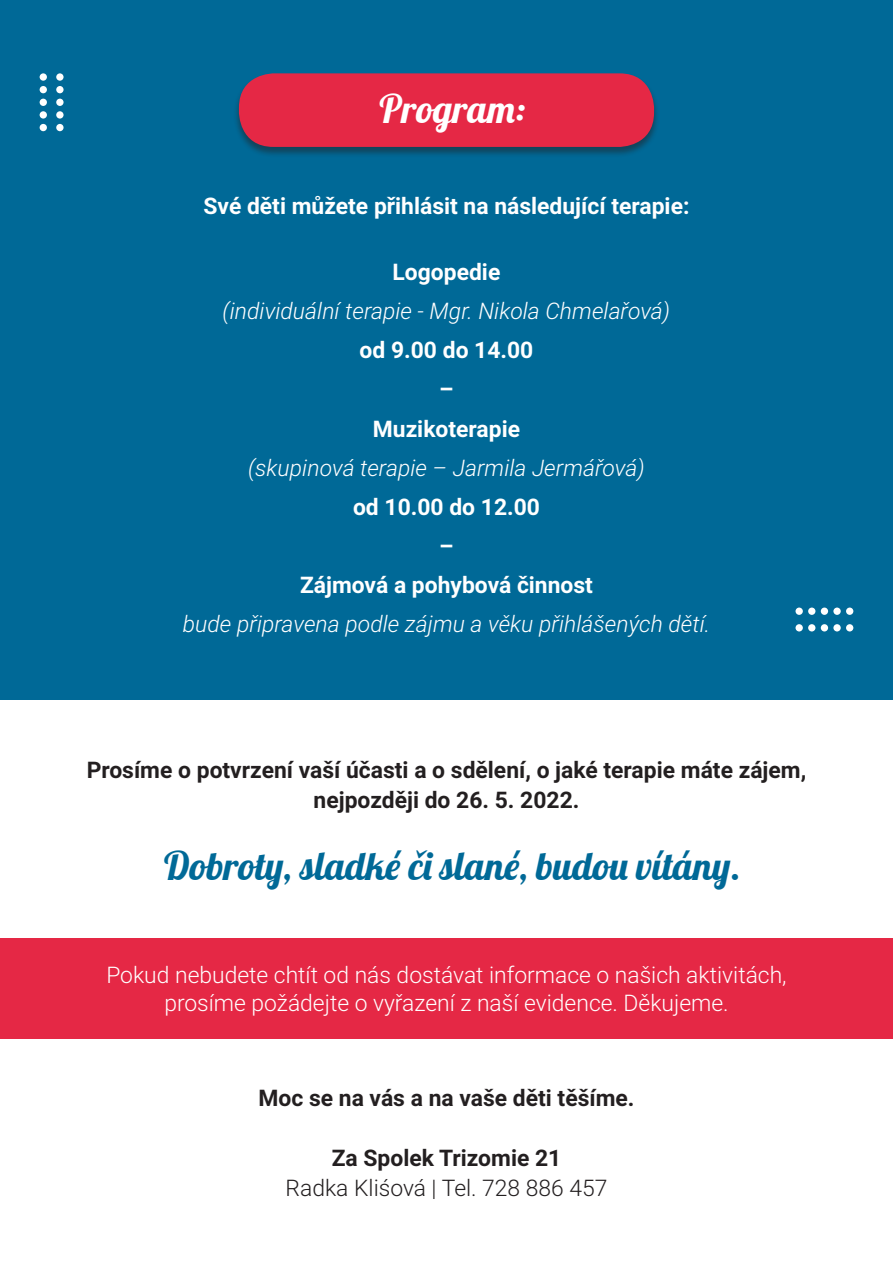
<style>
.page{position:relative;width:893px;height:1263px;background:#fff}
.page>*{position:absolute;margin:0;border:0;box-sizing:border-box;transform-origin:0 0}
.t1{font:38.7px "Lobster";color:#006997}
.t2{font:38.7px "Lobster";color:#fff}
.t3{font:700 22.8px/29.8px "Roboto";color:#231f20;text-align:center}
.t4{font:italic 300 22.8px "Roboto";color:#fff}
.t5{font:700 22.8px/39px "Roboto";color:#fff;text-align:center}
.t6{font:300 22.8px/27.5px "Roboto";color:#fff;text-align:center}
.t7{font:300 22.8px "Roboto";color:#231f20}
</style>
<div class="page">
<div style="left:0;top:0;width:893px;height:699px;background:#006997"></div>
<div style="left:0;top:938px;width:893px;height:101px;background:#e52845"></div>
<div style="left:233px;top:73px;width:426px;height:85px;background:#231f20;opacity:.5"></div>
<div style="left:239px;top:73px;width:415px;height:74px;background:#e52845;border-radius:34px"></div>
<svg style="left:40px;top:73px;width:24px;height:58px"></svg>
<svg style="left:795px;top:607px;width:58px;height:24px"></svg>
<h1 class="t2" style="left:380px;top:84px;width:147px">Program:</h1>
<p class="t5" style="left:204px;top:185px;width:487px">Své děti můžete přihlásit na následující terapie:</p>
<p class="t5" style="left:393px;top:252px;width:109px">Logopedie</p>
<p class="t4" style="left:223px;top:295px;width:449px">(individuální terapie - Mgr. Nikola Chmelařová)</p>
<p class="t5" style="left:360px;top:330px;width:175px">od 9.00 do 14.00 –<br>Muzikoterapie</p>
<p class="t4" style="left:248px;top:451px;width:398px">(skupinová terapie – Jarmila Jermářová)</p>
<p class="t5" style="left:300px;top:486px;width:294px">od 10.00 do 12.00<br>–<br>Zájmová a pohybová činnost</p>
<p class="t4" style="left:183px;top:607px;width:529px">bude připravena podle zájmu a věku přihlášených dětí.</p>
<p class="t3" style="left:87px;top:754px;width:721px">Prosíme o potvrzení vaší účasti a o sdělení, o jaké terapie máte zájem, nejpozději do 26. 5. 2022.</p>
<h1 class="t1" style="left:164px;top:841px;width:578px">Dobroty, sladké či slané, budou vítány.</h1>
<p class="t6" style="left:106px;top:961px;width:682px">Pokud nebudete chtít od nás dostávat informace o našich aktivitách, prosíme požádejte o vyřazení z naší evidence. Děkujeme.</p>
<p class="t3" style="left:258px;top:1082px;width:378px">Moc se na vás a na vaše děti těšíme.</p>
<p class="t3" style="left:332px;top:1142px;width:231px">Za Spolek Trizomie 21</p>
<p class="t7" style="left:286px;top:1172px;width:323px">Radka Kliśová | Tel. 728 886 457</p>
</div>
